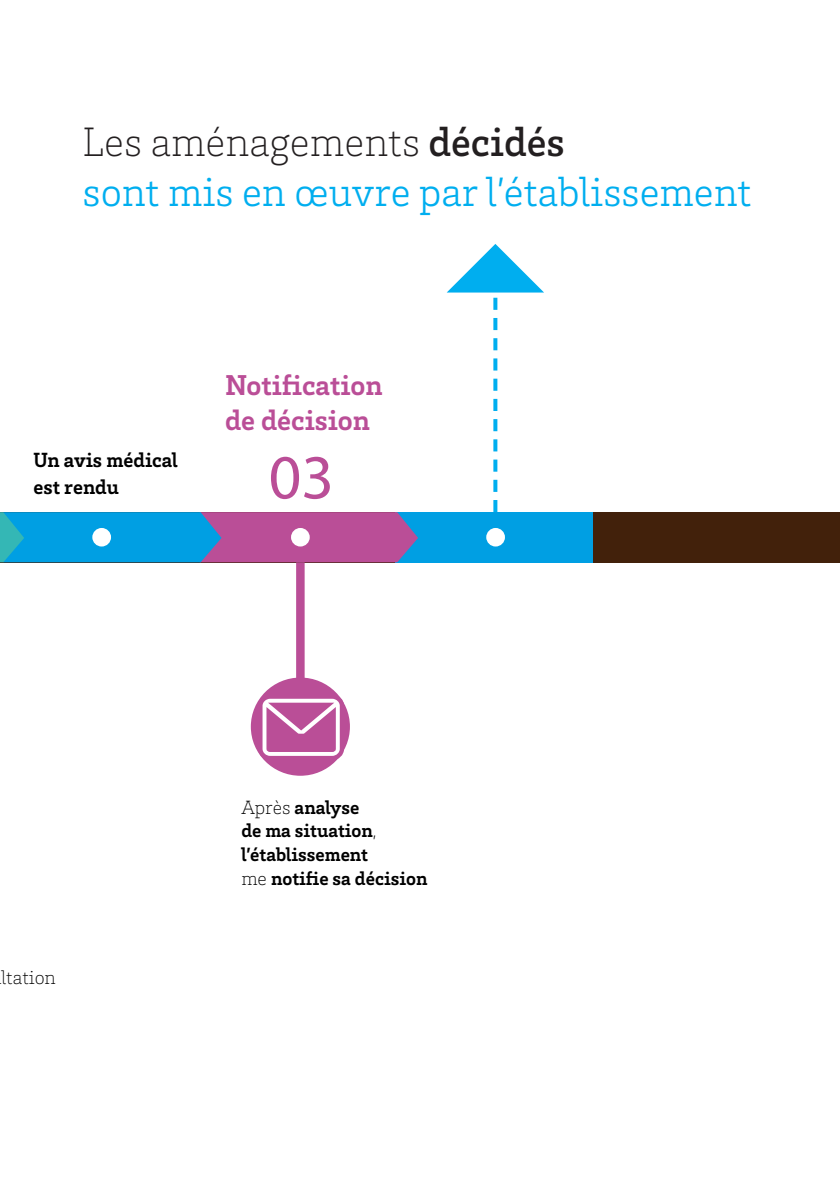
<style>
.page{position:relative;width:840px;height:1191px;background:#fff}
.page>*{position:absolute;margin:0;border:0;box-sizing:border-box;transform-origin:0 0}
.t1{font:63px "Antonio";color:#ba4e97}
.t2{font:300 42px/50.4px "Brix Slab";color:#00aeef}
.t3{font:700 29.4px/35.4px "Brix Slab";color:#ba4e97}
.t4{font:700 21px/26.6px "Brix Slab";color:#000}
.t5{font:700 19.6px/23.6px "Brix Slab";color:#000}
.t6{font:200 19.6px "Brix Slab";color:#000}
.s1{font-weight:200;color:#231f20}
.s2{font-weight:500;color:#231f20}
.s3{font-weight:200}
</style>
<div class="page">
<div style="left:0;top:512px;width:839px;height:50px;background:#42210b"></div>
<div style="left:296px;top:562px;width:8px;height:135px;background:#ba4e97"></div>
<div style="left:251px;top:677px;width:99px;height:98px;background:#ba4e97;border-radius:50%"></div>
<svg style="left:256px;top:692px;width:90px;height:70px"></svg>
<div style="left:395px;top:512px;width:197px;height:50px;background:#009fe3"></div>
<svg style="left:0;top:512px;width:418px;height:50px"></svg>
<div style="left:486px;top:528px;width:18px;height:18px;background:#fff;border-radius:50%"></div>
<svg style="left:447px;top:244px;width:97px;height:48px"></svg>
<svg style="left:493px;top:298px;width:4px;height:214px"></svg>
<p class="t2" style="left:82px;top:115px;width:670px"><span class="s1">Les aménagements</span> <span class="s2">décidés<br></span>sont mis en œuvre par l’établissement</p>
<p class="t4" style="left:33px;top:446px;width:146px">Un avis médical est rendu</p>
<h3 class="t3" style="left:225px;top:366px;width:159px">Notification de décision</h3>
<h1 class="t1" style="left:268px;top:438px;width:67px">03</h1>
<p class="t6" style="left:1px;top:964px;width:56px">ltation</p>
<p class="t5" style="left:241px;top:794px;width:187px"><span class="s3">Après</span> analyse<br>de ma situation<span class="s3">, </span>l’établissement<br><span class="s3">me</span> notifie sa décision</p>
</div>
